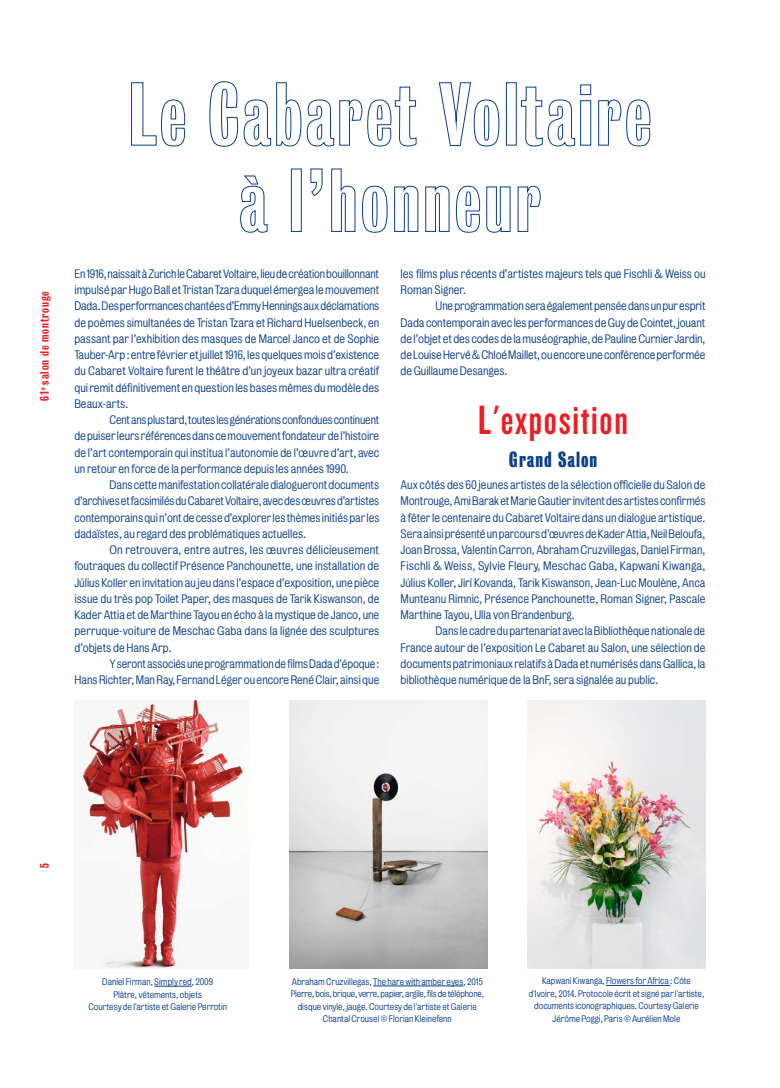
<style>
.page{position:relative;width:780px;height:1088px;background:#fff}
.page>*{position:absolute;margin:0;border:0;box-sizing:border-box;transform-origin:0 0}
.t1{font:42.5px "Knockout HTF48 Featherweight";letter-spacing:.04em;color:#ee1d23}
.t2{font:20px "Bureau Grotesque One Seven";letter-spacing:.05em;color:#0b3e8b}
.t3{font:11.25px/16.2px "Bureau Grotesque Five One";color:#0b3e8b;text-align:justify}
.t4{font:11.25px "Bureau Grotesque Three Five";letter-spacing:.08em;color:#ee1d23}
.t5{font:8.75px/12.5px "Bureau Grotesque Five One";color:#0b3e8b;text-align:center}
</style>
<div class="page">
<svg style="left:131px;top:82px;width:54px;height:64px"></svg>
<svg style="left:209px;top:81px;width:92px;height:66px"></svg>
<svg style="left:307px;top:87px;width:110px;height:59px"></svg>
<svg style="left:438px;top:82px;width:61px;height:64px"></svg>
<div style="left:506px;top:82px;width:10px;height:63px;border:1px solid #0b3e8b"></div>
<svg style="left:521px;top:84px;width:70px;height:62px"></svg>
<svg style="left:598px;top:99px;width:52px;height:47px"></svg>
<svg style="left:240px;top:175px;width:28px;height:58px"></svg>
<div style="left:291px;top:169px;width:10px;height:63px;border:1px solid #0b3e8b"></div>
<svg style="left:310px;top:168px;width:12px;height:28px"></svg>
<svg style="left:331px;top:168px;width:24px;height:64px"></svg>
<svg style="left:362px;top:186px;width:25px;height:47px"></svg>
<svg style="left:394px;top:186px;width:24px;height:46px"></svg>
<svg style="left:425px;top:186px;width:24px;height:46px"></svg>
<svg style="left:456px;top:186px;width:24px;height:47px"></svg>
<svg style="left:486px;top:186px;width:24px;height:47px"></svg>
<svg style="left:517px;top:186px;width:23px;height:46px"></svg>
<img style="left:74px;top:700px;width:169px;height:269px">
<hr style="left:154px;top:986px;width:38px;height:1px;background:#0b3e8b">
<img style="left:527px;top:700px;width:178px;height:269px">
<hr style="left:606px;top:985px;width:64px;height:1px;background:#0b3e8b">
<img style="left:289px;top:700px;width:198px;height:269px">
<hr style="left:373px;top:986px;width:90px;height:1px;background:#0b3e8b">
<p class="t4" style="left:38px;top:401px;width:111px;rotate:-90deg">61<sup>e</sup> salon de montrouge</p>
<p class="t3" style="left:74px;top:265px;width:306px">En 1916, naissait à Zurich le Cabaret Voltaire, lieu de création bouillonnant impulsé par Hugo Ball et Tristan Tzara duquel émergea le mouvement Dada. Des performances chantées d’Emmy Hennings aux déclamations de poèmes simultanées de Tristan Tzara et Richard Huelsenbeck, en passant par l’exhibition des masques de Marcel Janco et de Sophie Tauber-Arp : entre février et juillet 1916, les quelques mois d’existence du Cabaret Voltaire furent le théâtre d’un joyeux bazar ultra créatif qui remit définitivement en question les bases mêmes du modèle des Beaux-arts.</p>
<p class="t3" style="left:74px;top:412px;width:306px;text-indent:35px">Cent ans plus tard, toutes les générations confondues continuent de puiser leurs références dans ce mouvement fondateur de l’histoire de l’art contemporain qui institua l’autonomie de l’œuvre d’art, avec un retour en force de la performance depuis les années 1990.</p>
<p class="t3" style="left:74px;top:477px;width:306px;text-indent:35px">Dans cette manifestation collatérale dialogueront documents d’archives et facsimilés du Cabaret Voltaire, avec des œuvres d’artistes contemporains qui n’ont de cesse d’explorer les thèmes initiés par les dadaïstes, au regard des problématiques actuelles.</p>
<p class="t3" style="left:74px;top:542px;width:306px;text-indent:35px">On retrouvera, entre autres, les œuvres délicieusement foutraques du collectif Présence Panchounette, une installation de Július Koller en invitation au jeu dans l’espace d’exposition, une pièce issue du très pop Toilet Paper, des masques de Tarik Kiswanson, de Kader Attia et de Marthine Tayou en écho à la mystique de Janco, une perruque-voiture de Meschac Gaba dans la lignée des sculptures d’objets de Hans Arp.</p>
<p class="t3" style="left:74px;top:655px;width:306px;text-align:right">Y seront associés une programmation de films Dada d’époque:<br>Hans Richter, Man Ray, Fernand Léger ou encore René Clair, ainsi que</p>
<p class="t3" style="left:400px;top:265px;width:306px">les films plus récents d’artistes majeurs tels que Fischli &amp; Weiss ou<br>Roman Signer.</p>
<p class="t3" style="left:400px;top:298px;width:306px;text-indent:35px">Une programmation sera également pensée dans un pur esprit Dada contemporain avec les performances de Guy de Cointet, jouant de l’objet et des codes de la muséographie, de Pauline Curnier Jardin, de Louise Hervé &amp; Chloé Maillet, ou encore une conférence performée de Guillaume Desanges.</p>
<h1 class="t1" style="left:478px;top:399px;width:151px">L'exposition</h1>
<h2 class="t2" style="left:509px;top:448px;width:90px">Grand Salon</h2>
<p class="t3" style="left:400px;top:477px;width:306px">Aux côtés des 60 jeunes artistes de la sélection officielle du Salon de Montrouge, Ami Barak et Marie Gautier invitent des artistes confirmés à fêter le centenaire du Cabaret Voltaire dans un dialogue artistique.<br>Sera ainsi présenté un parcours d’œuvres de Kader Attia, Neil Beloufa, Joan Brossa, Valentin Carron, Abraham Cruzvillegas, Daniel Firman, Fischli &amp; Weiss, Sylvie Fleury, Meschac Gaba, Kapwani Kiwanga, Július Koller, Jirí Kovanda, Tarik Kiswanson, Jean-Luc Moulène, Anca Munteanu Rimnic, Présence Panchounette, Roman Signer, Pascale Marthine Tayou, Ulla von Brandenburg.</p>
<p class="t3" style="left:400px;top:623px;width:306px;text-indent:35px">Dans le cadre du partenariat avec la Bibliothèque nationale de France autour de l’exposition Le Cabaret au Salon, une sélection de documents patrimoniaux relatifs à Dada et numérisés dans Gallica, la bibliothèque numérique de la BnF, sera signalée au public.</p>
<p class="t4" style="left:38px;top:868px;width:6px;rotate:-90deg">5</p>
<p class="t5" style="left:88px;top:975px;width:140px">Daniel Firman, Simply red, 2009<br>Plâtre, vêtements, objets<br>Courtesy de l'artiste et Galerie Perrotin</p>
<p class="t5" style="left:528px;top:975px;width:177px">Kapwani Kiwanga, Flowers for Africa : Côte d'Ivoire, 2014. Protocole écrit et signé par l'artiste, documents iconographiques. Courtesy Galerie Jérôme Poggi, Paris © Aurélien Mole</p>
<p class="t5" style="left:290px;top:975px;width:195px">Abraham Cruzvillegas, The hare with amber eyes, 2015<br>Pierre, bois, brique, verre, papier, argile, fils de téléphone, disque vinyle, jauge. Courtesy de l'artiste et Galerie Chantal Crousel © Florian Kleinefenn</p>
</div>
